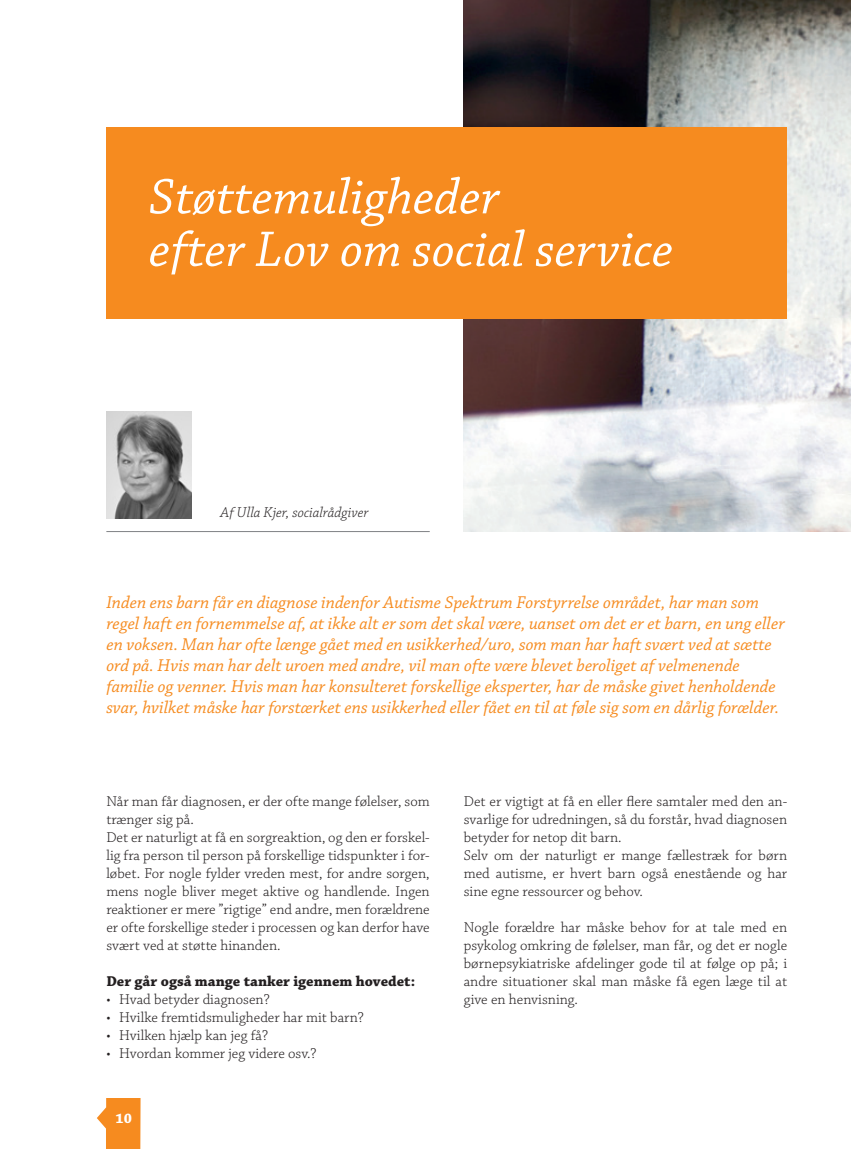
<style>
.page{position:relative;width:851px;height:1149px;background:#fff}
.page>*{position:absolute;margin:0;border:0;box-sizing:border-box;transform-origin:0 0}
.t1{font:italic 52.5px "Chaparral Pro";color:#fff}
.t2{font:italic 18px/21px "Chaparral Pro";color:#f68b1f}
.t3{font:300 15px/18px "Chaparral Pro";color:#231f20;text-align:justify}
.t4{font:700 15px "Chaparral Pro";color:#231f20}
.t5{font:italic 300 15px "Chaparral Pro";color:#231f20}
.t6{font:700 14.55px "Chaparral Pro";color:#fff}
</style>
<div class="page">
<svg style="left:97px;top:1098px;width:43px;height:50px"></svg>
<img style="left:463px;top:0;width:387px;height:531px">
<div style="left:106px;top:128px;width:681px;height:191px;background:#f68b1f"></div>
<hr style="left:106px;top:531px;width:323px;height:1px;background:#808285">
<img style="left:106px;top:411px;width:85px;height:107px">
<p class="t1" style="left:149px;top:168px;width:352px">Støttemuligheder</p>
<p class="t1" style="left:149px;top:220px;width:525px">efter Lov om social service</p>
<p class="t5" style="left:220px;top:504px;width:149px">Af Ulla Kjer, socialrådgiver</p>
<p class="t2" style="left:106px;top:592px;width:680px">Inden ens barn får en diagnose indenfor Autisme Spektrum Forstyrrelse området, har man som regel haft en fornemmelse af, at ikke alt er som det skal være, uanset om det er et barn, en ung eller en voksen. Man har ofte længe gået med en usikkerhed/uro, som man har haft svært ved at sætte ord på. Hvis man har delt uroen med andre, vil man ofte være blevet beroliget af velmenende</p>
<p class="t2" style="left:106px;top:676px;width:674px">familie og venner. Hvis man har konsulteret forskellige eksperter, har de måske givet henholdende svar, hvilket måske har forstærket ens usikkerhed eller fået en til at føle sig som en dårlig forælder.</p>
<p class="t3" style="left:106px;top:792px;width:325px">Når man får diagnosen, er der ofte mange følelser, som trænger sig på.</p>
<p class="t3" style="left:106px;top:828px;width:325px">Det er naturligt at få en sorgreaktion, og den er forskel&shy;lig fra person til person på forskellige tidspunkter i for&shy;løbet. For nogle fylder vreden mest, for andre sorgen, mens nogle bliver meget aktive og handlende. Ingen reaktioner er mere ”rigtige” end andre, men forældrene er ofte forskellige steder i processen og kan derfor have svært ved at støtte hinanden.</p>
<p class="t4" style="left:106px;top:972px;width:310px">Der går også mange tanker igennem hovedet:</p>
<p class="t3" style="left:106px;top:990px;width:165px">• Hvad betyder diagnosen?</p>
<p class="t3" style="left:106px;top:1008px;width:259px">• Hvilke fremtidsmuligheder har mit barn?</p>
<p class="t3" style="left:106px;top:1026px;width:163px">• Hvilken hjælp kan jeg få?</p>
<p class="t3" style="left:106px;top:1044px;width:212px">• Hvordan kommer jeg videre osv.?</p>
<p class="t6" style="left:116px;top:1109px;width:18px">10</p>
<p class="t3" style="left:463px;top:792px;width:325px">Det er vigtigt at få en eller flere samtaler med den an&shy;svarlige for udredningen, så du forstår, hvad diagnosen betyder for netop dit barn.</p>
<p class="t3" style="left:463px;top:846px;width:325px">Selv om der naturligt er mange fællestræk for børn med autisme, er hvert barn også enestående og har sine egne ressourcer og behov.</p>
<p class="t3" style="left:463px;top:918px;width:325px">Nogle forældre har måske behov for at tale med en psykolog omkring de følelser, man får, og det er nogle børnepsykiatriske afdelinger gode til at følge op på; i andre situationer skal man måske få egen læge til at give en henvisning.</p>
</div>
